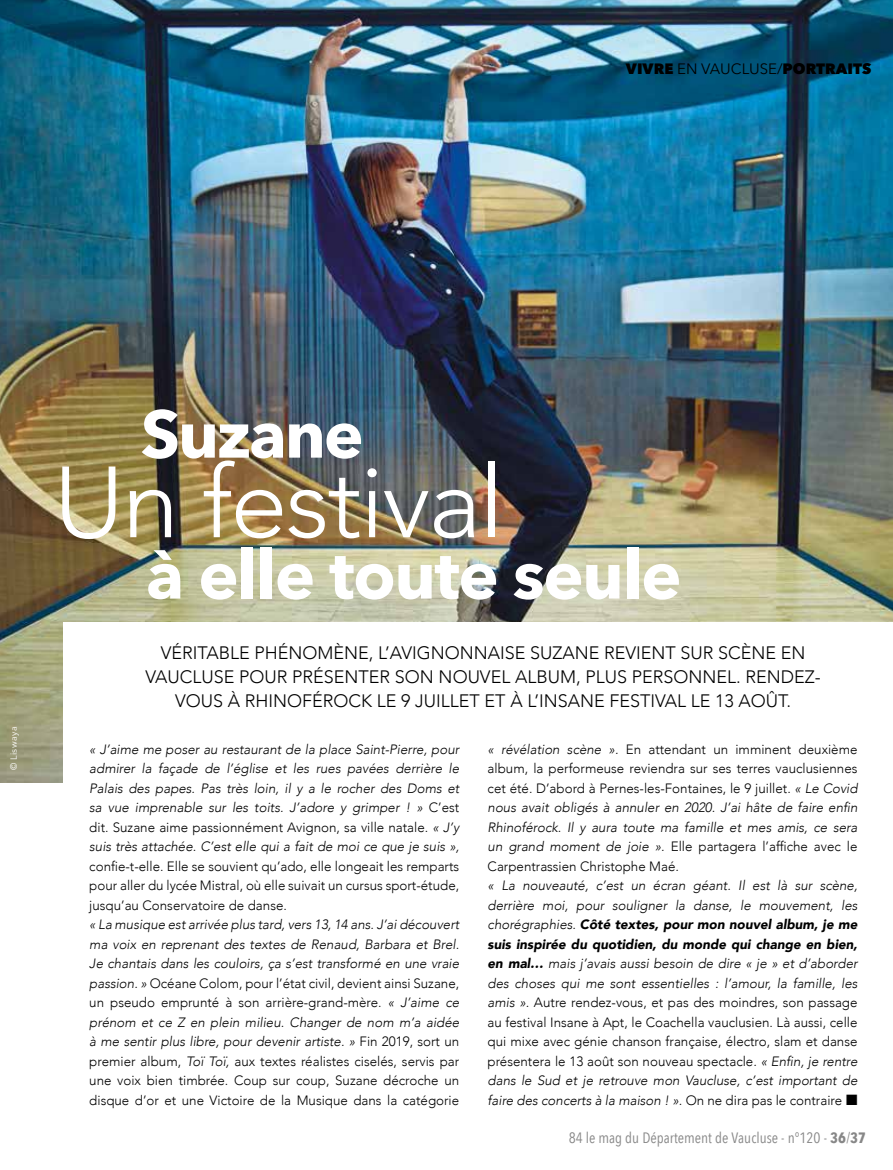
<style>
.page{position:relative;width:893px;height:1170px;background:#fff}
.page>*{position:absolute;margin:0;border:0;box-sizing:border-box;transform-origin:0 0}
.t1{font:300 99.75px "Avenir";letter-spacing:-.02em;color:#fff}
.t2{font:700 67.5px "Avenir Next";letter-spacing:-.02em;color:#fff}
.t3{font:700 66.6px "Avenir Next";letter-spacing:-.03em;color:#fff}
.t4{font:300 18px/24px "Avenir";color:#000;text-align:center}
.t5{font:15px "Avenir Next Condensed";color:#878787}
.t6{font:800 15px "Avenir Next";color:#000}
.t7{font:italic 300 13.5px/19.5px "Avenir";color:#000;text-align:justify}
.t8{font:300 13.5px/19.5px "Avenir";color:#000;text-align:justify}
.t9{font:9px "Avenir Next";letter-spacing:.05em;color:#fff}
.s1{font-weight:400}
.s2{font-style:normal}
.s3{font-weight:900}
.s4{font-weight:700}
</style>
<div class="page">
<img style="left:0;top:0;width:893px;height:782px">
<div style="left:64px;top:622px;width:829px;height:506px;background:#fff"></div>
<p class="t6" style="left:626px;top:59px;width:247px">VIVRE <span class="s1">EN VAUCLUSE/</span>PORTRAITS</p>
<p class="t9" style="left:6px;top:770px;width:45px;rotate:-90deg">© Liswaya</p>
<h3 class="t3" style="left:141px;top:376px;width:224px">Suzane</h3>
<h1 class="t1" style="left:54px;top:444px;width:452px">Un festival</h1>
<h2 class="t2" style="left:146px;top:516px;width:537px">à elle toute seule</h2>
<h3 class="t4" style="left:146px;top:641px;width:677px">VÉRITABLE PHÉNOMÈNE, L’AVIGNONNAISE SUZANE REVIENT SUR SCÈNE EN<br>VAUCLUSE POUR PRÉSENTER SON NOUVEL ALBUM, PLUS PERSONNEL. RENDEZ-<br>VOUS À RHINOFÉROCK LE 9 JUILLET ET À L’INSANE FESTIVAL LE 13 AOÛT.</h3>
<p class="t7" style="left:89px;top:739px;width:371px">« J’aime me poser au restaurant de la place Saint-Pierre, pour admirer la façade de l’église et les rues pavées derrière le Palais des papes. Pas très loin, il y a le rocher des Doms et sa vue imprenable sur les toits. J’adore y grimper ! » <span class="s2">C’est dit. Suzane aime passionnément Avignon, sa ville natale.</span> « J’y suis très attachée. C’est elle qui a fait de moi ce que je suis »,</p>
<p class="t8" style="left:89px;top:856px;width:371px">confie-t-elle. Elle se souvient qu’ado, elle longeait les remparts pour aller du lycée Mistral, où elle suivait un cursus sport-étude, jusqu’au Conservatoire de danse.</p>
<p class="t7" style="left:89px;top:914px;width:371px">« La musique est arrivée plus tard, vers 13, 14 ans. J’ai découvert ma voix en reprenant des textes de Renaud, Barbara et Brel.<br>Je chantais dans les couloirs, ça s’est transformé en une vraie passion. » <span class="s2">Océane Colom, pour l’état civil, devient ainsi Suzane, un pseudo emprunté à son arrière-grand-mère.</span> « J’aime ce prénom et ce Z en plein milieu. Changer de nom m’a aidée à me sentir plus libre, pour devenir artiste. » <span class="s2">Fin 2019, sort un premier album,</span> Toï Toï, <span class="s2">aux textes réalistes ciselés, servis par une voix bien timbrée. Coup sur coup, Suzane décroche un disque d’or et une Victoire de la Musique dans la catégorie</span></p>
<p class="t7" style="left:488px;top:739px;width:371px;text-align:left">« révélation scène ». <span class="s2">En attendant un imminent deuxième album, la performeuse reviendra sur ses terres vauclusiennes cet été. D’abord à Pernes-les-Fontaines, le 9 juillet.</span> « Le Covid nous avait obligés à annuler en 2020. J’ai hâte de faire enfin Rhinoférock. Il y aura toute ma famille et mes amis, ce sera un grand moment de joie ». <span class="s2">Elle partagera l’affiche avec le Carpentrassien Christophe Maé</span>.<br>« La nouveauté, c’est un écran géant. Il est là sur scène, derrière moi, pour souligner la danse, le mouvement, les chorégraphies. <span class="s3">Côté textes, pour mon nouvel album, je me suis inspirée du quotidien, du monde qui change en bien, en mal…</span> mais j’avais aussi besoin de dire « je » et d’aborder des choses qui me sont essentielles : l’amour, la famille, les amis ». <span class="s2">Autre rendez-vous, et pas des moindres, son passage au festival Insane à Apt, le Coachella vauclusien. Là aussi, celle qui mixe avec génie chanson française, électro, slam et danse présentera le 13 août son nouveau spectacle</span>. « Enfin, je rentre dans le Sud et je retrouve mon Vaucluse, c’est important de faire des concerts à la maison ! ». <span class="s2">On ne dira pas le contraire</span> ■</p>
<p class="t5" style="left:569px;top:1124px;width:299px">84 le mag du Département de Vaucluse - n°120 - <span class="s4">36</span>/<span class="s4">37</span></p>
</div>
